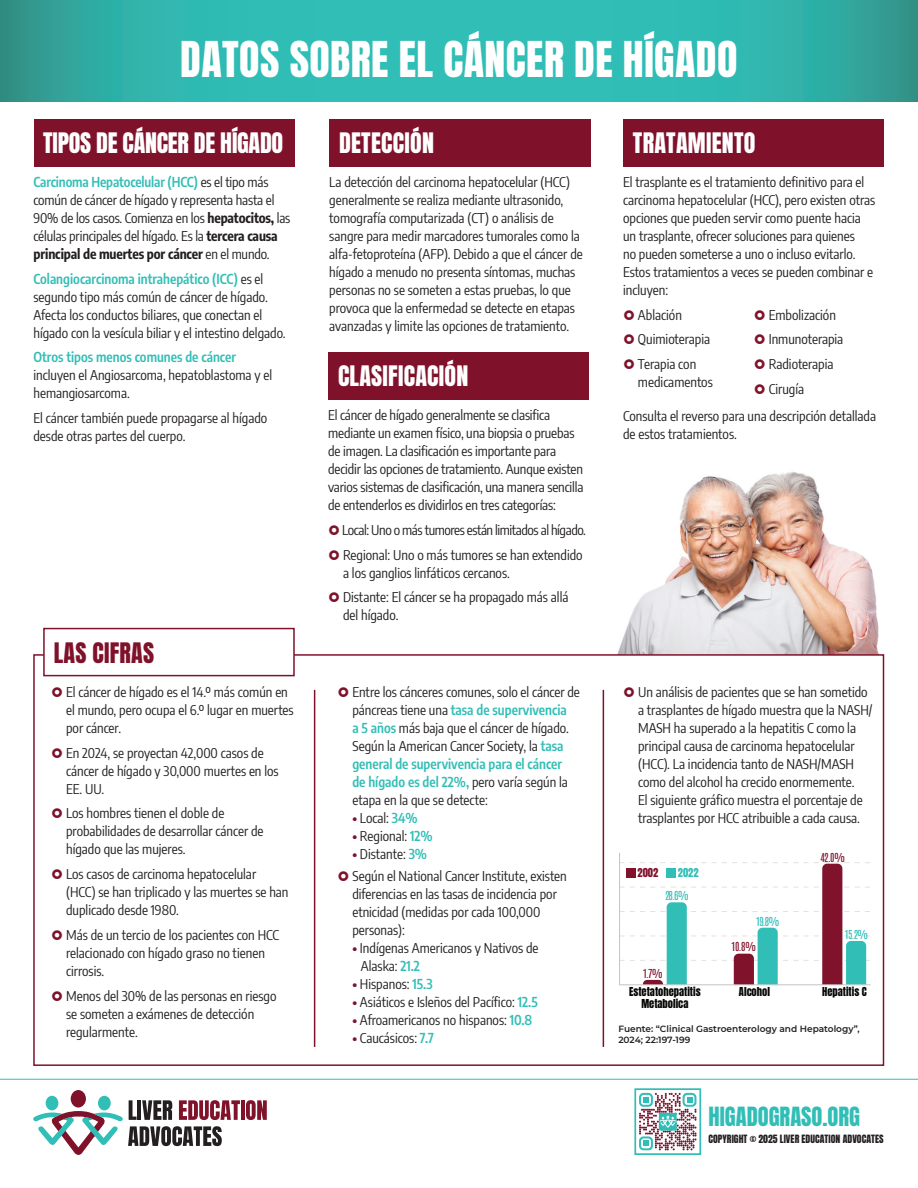
<style>
.page{position:relative;width:918px;height:1188px;background:#fff}
.page>*{position:absolute;margin:0;border:0;box-sizing:border-box;transform-origin:0 0}
.t1{font:42px "Anton";letter-spacing:.01em;color:#fff}
.t2{font:24px "Anton";letter-spacing:.01em;color:#fff}
.t3{font:24px "Anton";letter-spacing:-.01em;color:#fff}
.t4{font:24px "Anton";letter-spacing:.01em;color:#7f122a}
.t5{font:22.5px "Anton";color:#31beb6}
.t6{font:13.5px/18px "Encode Sans Condensed";color:#231f20}
.t7{font:13.5px/24.8px "Encode Sans Condensed";letter-spacing:-.03em;color:#231f20}
.t8{font:600 13.5px "Encode Sans Condensed";color:#31beb6}
.t9{font:10.5px/12.6px "Anton";color:#050504;text-align:center}
.t10{font:10.5px "Antonio";color:#31beb6}
.t11{font:10.5px "Antonio";color:#80122b}
.t12{font:10.5px "Anton";color:#80122b}
.t13{font:10.5px "Anton";color:#31beb6}
.t14{font:9.75px "Anton";letter-spacing:.005em;color:#231f20}
.t15{font:600 9px/10.5px "Montserrat";color:#231f20}
.s1{font-weight:600;color:#31beb6}
.s2{font-weight:700}
.s3{font-weight:600;color:#7f122a}
</style>
<div class="page">
<img style="left:617px;top:472px;width:268px;height:183px">
<div style="left:33px;top:654px;width:851px;height:412px;background:#fff;border:2px solid #7f122a"></div>
<svg style="left:0;top:0;width:918px;height:101px;background:#30b4ac"></svg>
<div style="left:34px;top:120px;width:261px;height:47px;background:#7f122a"></div>
<div style="left:330px;top:120px;width:261px;height:47px;background:#7f122a"></div>
<div style="left:623px;top:120px;width:261px;height:47px;background:#7f122a"></div>
<div style="left:43px;top:628px;width:252px;height:48px;background:#fff;border:2px solid #7f122a"></div>
<hr style="left:314px;top:690px;width:1px;height:357px;background:#7f122a">
<hr style="left:603px;top:690px;width:1px;height:357px;background:#7f122a">
<div style="left:328px;top:353px;width:261px;height:47px;background:#7f122a"></div>
<hr style="left:619px;top:853px;width:1px;height:132px;background:#c6c5c4">
<hr style="left:620px;top:984px;width:250px;height:1px;background:#c6c5c4">
<svg style="left:620px;top:862px;width:250px;height:122px"></svg>
<div style="left:667px;top:868px;width:9px;height:9px;background:#31beb6"></div>
<div style="left:626px;top:868px;width:9px;height:9px;background:#80122b"></div>
<hr style="left:0;top:1079px;width:918px;height:1px;background:#31beb6">
<div style="left:46px;top:1096px;width:12px;height:14px;background:#31beb6;border-radius:50%"></div>
<div style="left:71px;top:1090px;width:15px;height:18px;background:#7f122a;border-radius:50%"></div>
<div style="left:98px;top:1096px;width:13px;height:14px;background:#31beb6;border-radius:50%"></div>
<hr style="left:241px;top:1100px;width:4px;height:20px;background:#80122a">
<svg style="left:246px;top:1100px;width:21px;height:20px"></svg>
<svg style="left:33px;top:1100px;width:207px;height:55px"></svg>
<svg style="left:639px;top:1093px;width:58px;height:57px"></svg>
<div style="left:634px;top:1088px;width:67px;height:67px;border:2px solid #31beb6"></div>
<h1 class="t1" style="left:180px;top:38px;width:559px">DATOS SOBRE EL CÁNCER DE HÍGADO</h1>
<h2 class="t3" style="left:43px;top:131px;width:241px">TIPOS DE CÁNCER DE HÍGADO</h2>
<p class="t6" style="left:33px;top:172px;width:258px"><span class="s1">Carcinoma Hepatocelular (HCC)</span> es el tipo más común de cáncer de hígado y representa hasta el 90% de los casos. Comienza en los <span class="s2">hepatocitos,</span> las células principales del hígado. Es la <span class="s2">tercera causa principal de muertes por cáncer</span> en el mundo.</p>
<p class="t6" style="left:33px;top:269px;width:254px"><span class="s1">Colangiocarcinoma intrahepático (ICC)</span> es el segundo tipo más común de cáncer de hígado.<br>Afecta los conductos biliares, que conectan el hígado con la vesícula biliar y el intestino delgado.</p>
<p class="t8" style="left:33px;top:347px;width:204px">Otros tipos menos comunes de cáncer</p>
<p class="t6" style="left:33px;top:366px;width:240px">incluyen el Angiosarcoma, hepatoblastoma y el hemangiosarcoma.</p>
<p class="t6" style="left:33px;top:408px;width:235px">El cáncer también puede propagarse al hígado desde otras partes del cuerpo.</p>
<h2 class="t4" style="left:54px;top:640px;width:102px">LAS CIFRAS</h2>
<p class="t6" style="left:66px;top:682px;width:229px">El cáncer de hígado es el 14.º más común en el mundo, pero ocupa el 6.º lugar en muertes por cáncer.</p>
<p class="t6" style="left:66px;top:743px;width:214px">En 2024, se proyectan 42,000 casos de cáncer de hígado y 30,000 muertes en los<br>EE. UU.</p>
<p class="t6" style="left:66px;top:804px;width:199px">Los hombres tienen el doble de probabilidades de desarrollar cáncer de hígado que las mujeres.</p>
<p class="t6" style="left:66px;top:864px;width:224px">Los casos de carcinoma hepatocelular (HCC) se han triplicado y las muertes se han duplicado desde 1980.</p>
<p class="t6" style="left:66px;top:925px;width:215px">Más de un tercio de los pacientes con HCC relacionado con hígado graso no tienen cirrosis.</p>
<p class="t6" style="left:66px;top:986px;width:212px">Menos del 30% de las personas en riesgo se someten a exámenes de detección regularmente.</p>
<h2 class="t2" style="left:339px;top:131px;width:96px">DETECCIÓN</h2>
<p class="t6" style="left:329px;top:172px;width:255px">La detección del carcinoma hepatocelular (HCC) generalmente se realiza mediante ultrasonido, tomografía computarizada (CT) o análisis de sangre para medir marcadores tumorales como la alfa-fetoproteína (AFP). Debido a que el cáncer de hígado a menudo no presenta síntomas, muchas personas no se someten a estas pruebas, lo que provoca que la enfermedad se detecte en etapas avanzadas y limite las opciones de tratamiento.</p>
<h2 class="t2" style="left:338px;top:364px;width:132px">CLASIFICACIÓN</h2>
<p class="t6" style="left:328px;top:405px;width:257px">El cáncer de hígado generalmente se clasifica mediante un examen físico, una biopsia o pruebas de imagen. La clasificación es importante para decidir las opciones de tratamiento. Aunque existen varios sistemas de clasificación, una manera sencilla de entenderlos es dividirlos en tres categorías:</p>
<p class="t7" style="left:342px;top:517px;width:245px">Local: Uno o más tumores están limitados al hígado.<br>Regional: Uno o más tumores se han extendido</p>
<p class="t6" style="left:343px;top:560px;width:227px;line-height:24.8px">a los ganglios linfáticos cercanos.<br>Distante: El cáncer se ha propagado más allá</p>
<p class="t6" style="left:343px;top:606px;width:57px">del hígado.</p>
<p class="t6" style="left:352px;top:682px;width:229px">Entre los cánceres comunes, solo el cáncer de páncreas tiene una <span class="s1">tasa de supervivencia<br>a 5 años</span> más baja que el cáncer de hígado.<br>Según la American Cancer Society, la <span class="s1">tasa general de supervivencia para el cáncer<br>de hígado es del 22%,</span> pero varía según la etapa en la que se detecte:</p>
<p class="t6" style="left:352px;top:808px;width:67px"><span class="s3">•</span> Local: <span class="s1">34%</span></p>
<p class="t6" style="left:352px;top:826px;width:82px"><span class="s3">•</span> Regional: <span class="s1">12%</span></p>
<p class="t6" style="left:352px;top:842px;width:216px;line-height:21.8px"><span class="s3">•</span> Distante: <span class="s1">3%<br></span>Según el National Cancer Institute, existen</p>
<p class="t6" style="left:352px;top:884px;width:206px">diferencias en las tasas de incidencia por etnicidad (medidas por cada 100,000 personas):</p>
<p class="t6" style="left:361px;top:938px;width:179px;text-indent:-9px"><span class="s3">•</span> Indígenas Americanos y Nativos de<br>Alaska: <span class="s1">21.2</span></p>
<p class="t6" style="left:352px;top:974px;width:82px"><span class="s3">•</span> Hispanos: <span class="s1">15.3</span></p>
<p class="t6" style="left:352px;top:992px;width:187px"><span class="s3">•</span> Asiáticos e Isleños del Pacífico: <span class="s1">12.5</span></p>
<p class="t6" style="left:352px;top:1010px;width:181px"><span class="s3">•</span> Afroamericanos no hispanos: <span class="s1">10.8</span></p>
<p class="t6" style="left:352px;top:1028px;width:83px"><span class="s3">•</span> Caucásicos: <span class="s1">7.7</span></p>
<h2 class="t2" style="left:633px;top:131px;width:124px">TRATAMIENTO</h2>
<p class="t6" style="left:623px;top:172px;width:254px">El trasplante es el tratamiento definitivo para el carcinoma hepatocelular (HCC), pero existen otras opciones que pueden servir como puente hacia un trasplante, ofrecer soluciones para quienes<br>no pueden someterse a uno o incluso evitarlo.<br>Estos tratamientos a veces se pueden combinar e incluyen:</p>
<p class="t6" style="left:638px;top:302px;width:74px;line-height:24.8px">Ablación<br>Quimioterapia<br>Terapia con</p>
<p class="t6" style="left:638px;top:372px;width:76px">medicamentos</p>
<p class="t6" style="left:623px;top:406px;width:255px">Consulta el reverso para una descripción detallada de estos tratamientos.</p>
<p class="t6" style="left:769px;top:302px;width:76px;line-height:24.8px">Embolización<br>Inmunoterapia<br>Radioterapia<br>Cirugía</p>
<p class="t6" style="left:638px;top:682px;width:236px">Un análisis de pacientes que se han sometido a trasplantes de hígado muestra que la NASH/ MASH ha superado a la hepatitis C como la principal causa de carcinoma hepatocelular (HCC). La incidencia tanto de NASH/MASH como del alcohol ha crecido enormemente.<br>El siguiente gráfico muestra el porcentaje de trasplantes por HCC atribuible a cada causa.</p>
<p class="t12" style="left:638px;top:868px;width:22px">2002</p>
<p class="t13" style="left:678px;top:868px;width:22px">2022</p>
<p class="t10" style="left:665px;top:888px;width:25px">28.6%</p>
<p class="t11" style="left:643px;top:966px;width:22px">1.7%</p>
<p class="t9" style="left:629px;top:986px;width:73px">Estetatohepatitis<br>Metabolica</p>
<p class="t10" style="left:756px;top:914px;width:25px">19.8%</p>
<p class="t11" style="left:731px;top:939px;width:26px">10.8%</p>
<p class="t9" style="left:739px;top:986px;width:32px">Alcohol</p>
<p class="t11" style="left:820px;top:850px;width:26px">42.0%</p>
<p class="t10" style="left:845px;top:927px;width:25px">15.2%</p>
<p class="t9" style="left:822px;top:986px;width:46px">Hepatitis C</p>
<p class="t15" style="left:618px;top:1023px;width:243px">Fuente: “Clinical Gastroenterology and Hepatology”,<br>2024; 22:197-199</p>
<h3 class="t5" style="left:709px;top:1105px;width:153px">HIGADOGRASO.ORG</h3>
<p class="t14" style="left:708px;top:1134px;width:177px">COPYRIGHT © 2025 LIVER EDUCATION ADVOCATES</p>
</div>
